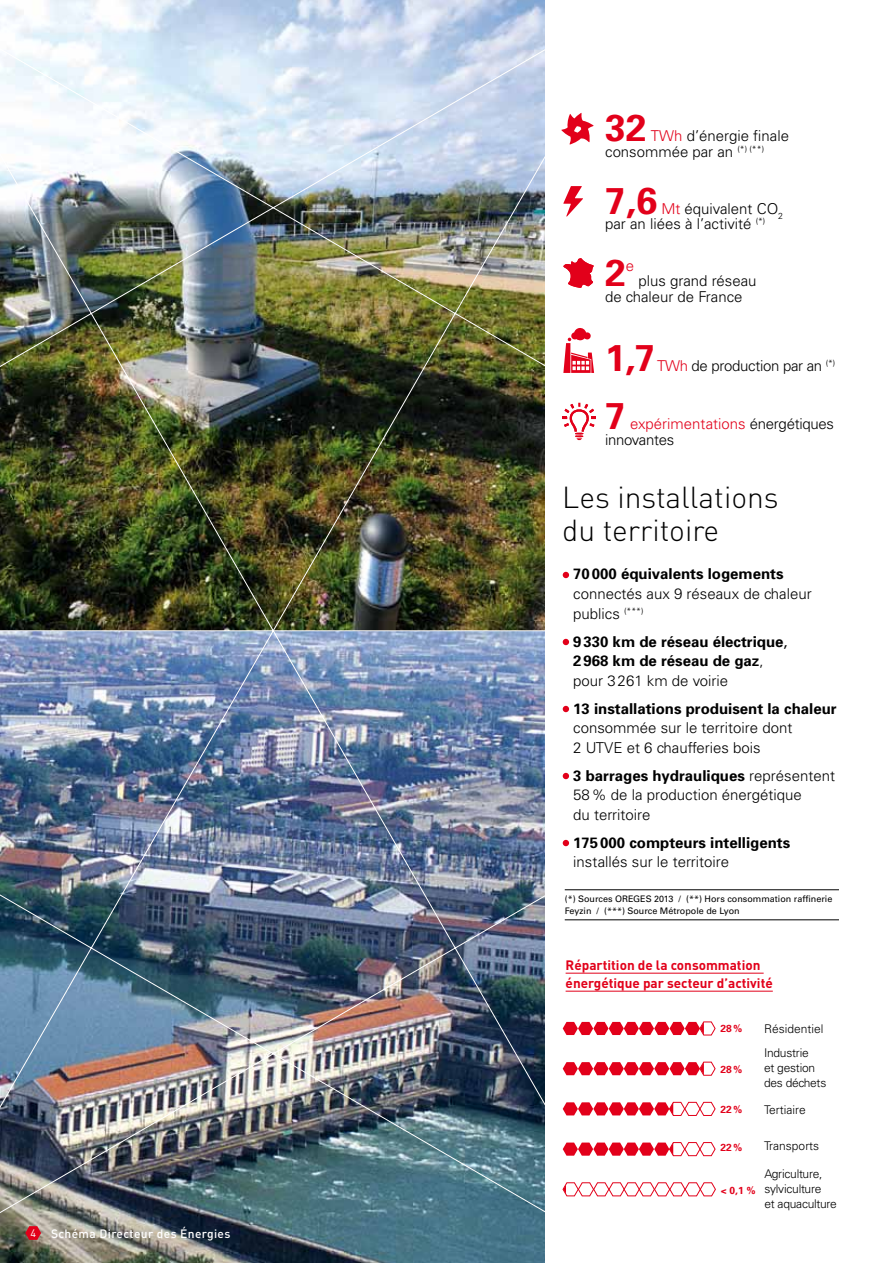
<style>
.page{position:relative;width:893px;height:1263px;background:#fff}
.page>*{position:absolute;margin:0;border:0;box-sizing:border-box;transform-origin:0 0}
.t1{font:700 37.35px "Univers";color:#e2001a}
.t2{font:300 30px/33px "DIN";color:#000}
.t3{font:300 15px/19.5px "Univers";color:#000}
.t4{font:700 15px/19.5px "Univers";color:#000}
.t5{font:300 15px/15.9px "Univers";letter-spacing:-.02em;color:#000}
.t6{font:300 15px "Univers";color:#e2001a}
.t7{font:700 13.5px/18px "DIN";color:#e2001a}
.t8{font:300 12px/15px "Univers";letter-spacing:-.02em;color:#000}
.t9{font:300 12px/24.5px "Univers";color:#000}
.t10{font:500 12px "DIN";letter-spacing:.03em;color:#fff}
.t11{font:700 10.2px "Univers";color:#e2001a}
.t12{font:9px/12px "Univers";color:#000}
.s1{font-weight:400;font-size:10.8px}
.s2{color:#e2001a}
.s3{font-weight:400}
.s4{font-weight:300}
.s5{font-weight:700}
</style>
<div class="page">
<img style="left:0;top:0;width:839px;height:1263px">
<svg style="left:25px;top:1226px;width:16px;height:14px"></svg>
<svg style="left:561px;top:113px;width:33px;height:32px"></svg>
<svg style="left:563px;top:258px;width:31px;height:30px"></svg>
<svg style="left:563px;top:186px;width:20px;height:31px"></svg>
<svg style="left:563px;top:572px;width:6px;height:6px"></svg>
<svg style="left:563px;top:639px;width:6px;height:6px"></svg>
<svg style="left:563px;top:706px;width:6px;height:6px"></svg>
<svg style="left:563px;top:773px;width:6px;height:6px"></svg>
<svg style="left:563px;top:840px;width:6px;height:6px"></svg>
<hr style="left:565px;top:889px;width:274px;height:1px;background:#000">
<hr style="left:565px;top:919px;width:274px;height:1px;background:#000">
<hr style="left:566px;top:973px;width:198px;height:1px;background:#e2001a">
<hr style="left:566px;top:991px;width:207px;height:1px;background:#e2001a">
<svg style="left:562px;top:1182px;width:154px;height:15px"></svg>
<svg style="left:563px;top:1021px;width:153px;height:15px"></svg>
<svg style="left:563px;top:1061px;width:153px;height:15px"></svg>
<svg style="left:563px;top:1102px;width:153px;height:14px"></svg>
<svg style="left:563px;top:1142px;width:153px;height:14px"></svg>
<svg style="left:563px;top:403px;width:33px;height:37px"></svg>
<svg style="left:563px;top:327px;width:31px;height:46px"></svg>
<p class="t10" style="left:31px;top:1225px;width:201px"><span class="s1">4</span> Schéma Directeur des Énergies</p>
<h1 class="t1" style="left:605px;top:104px;width:43px">32</h1>
<p class="t3" style="left:605px;top:128px;width:185px;line-height:15.9px;text-indent:46px"><span class="s2">TWh</span> d’énergie finale consommée par an <sup>(*)</sup> <sup>(**)</sup></p>
<h1 class="t1" style="left:605px;top:176px;width:54px">7,6</h1>
<p class="t3" style="left:605px;top:200px;width:179px;line-height:15.9px;text-indent:56px"><span class="s2">Mt</span> équivalent CO<sub>2 </sub>par an liées à l’activité <sup>(*)</sup></p>
<h1 class="t1" style="left:605px;top:249px;width:22px">2</h1>
<p class="t6" style="left:626px;top:257px;width:10px">e</p>
<p class="t3" style="left:605px;top:273px;width:153px;line-height:15.9px;text-indent:33px">plus grand réseau de chaleur de France</p>
<h1 class="t1" style="left:605px;top:334px;width:52px">1,7</h1>
<p class="t5" style="left:657px;top:358px;width:180px"><span class="s2">TWh</span> de production par an <sup>(*)</sup></p>
<h1 class="t1" style="left:605px;top:392px;width:22px">7</h1>
<p class="t5" style="left:605px;top:416px;width:230px;text-indent:25px"><span class="s2">expérimentations</span> énergétiques innovantes</p>
<h2 class="t2" style="left:562px;top:481px;width:218px">Les installations du territoire</h2>
<p class="t4" style="left:573px;top:564px;width:212px">70000 équivalents logements</p>
<p class="t3" style="left:573px;top:584px;width:240px">connectés aux 9 réseaux de chaleur publics <sup>(***)</sup></p>
<p class="t4" style="left:573px;top:631px;width:216px">9330 km de réseau électrique<span class="s3">,<br></span>2968 km de réseau de gaz<span class="s4">, pour 3261 km de voirie</span></p>
<p class="t4" style="left:573px;top:698px;width:265px">13 installations produisent la chaleur</p>
<p class="t3" style="left:573px;top:718px;width:221px">consommée sur le territoire dont<br>2 UTVE et 6 chaufferies bois</p>
<p class="t3" style="left:573px;top:765px;width:263px"><span class="s5">3 barrages hydrauliques</span> représentent<br>58% de la production énergétique<br>du territoire</p>
<p class="t4" style="left:573px;top:832px;width:218px">175000 compteurs intelligents</p>
<p class="t3" style="left:573px;top:852px;width:157px">installés sur le territoire</p>
<p class="t12" style="left:565px;top:892px;width:269px">(*) Sources OREGES 2013 / (**) Hors consommation raffinerie<br>Feyzin / (***) Source Métropole de Lyon</p>
<p class="t7" style="left:566px;top:956px;width:209px">Répartition de la consommation énergétique par secteur d’activité</p>
<p class="t11" style="left:720px;top:1021px;width:23px">28%</p>
<p class="t9" style="left:764px;top:1016px;width:61px">Résidentiel<br>Industrie</p>
<p class="t8" style="left:764px;top:1060px;width:64px">et gestion des déchets</p>
<p class="t11" style="left:720px;top:1063px;width:23px">28%</p>
<p class="t11" style="left:720px;top:1102px;width:23px">22%</p>
<p class="t9" style="left:764px;top:1097px;width:43px">Tertiaire</p>
<p class="t11" style="left:720px;top:1141px;width:23px">22%</p>
<p class="t9" style="left:764px;top:1133px;width:57px">Transports</p>
<p class="t11" style="left:721px;top:1184px;width:36px">&lt; 0,1 %</p>
<p class="t8" style="left:764px;top:1166px;width:74px">Agriculture, sylviculture<br>et aquaculture</p>
</div>
